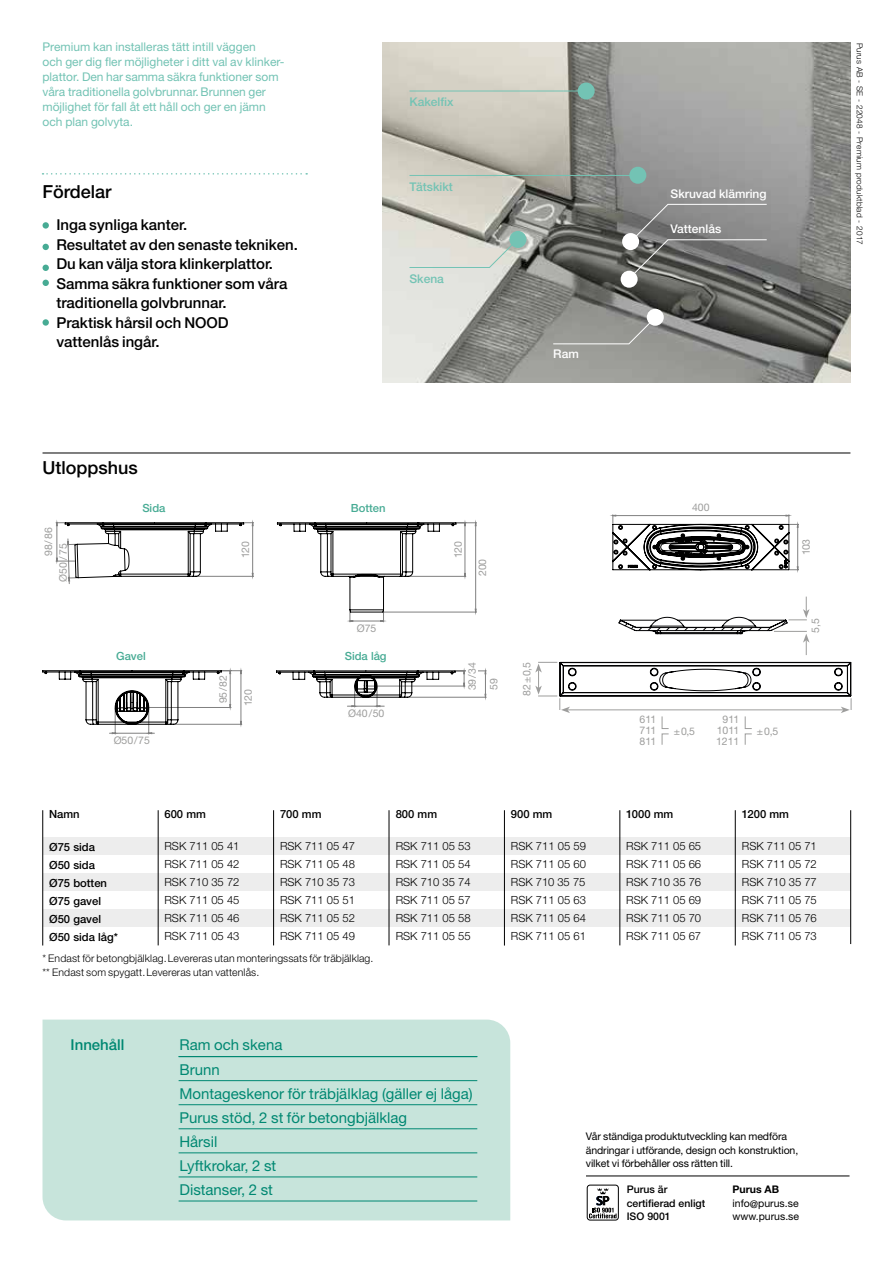
<style>
.page{position:relative;width:893px;height:1263px;background:#fff}
.page>*{position:absolute;margin:0;border:0;box-sizing:border-box;transform-origin:0 0}
.t1{font:500 18px "Helvetica Neue LT Std";color:#000}
.t2{font:500 15px/19.5px "Helvetica Neue LT Std";color:#000}
.t3{font:15px/24px "Helvetica Neue LT Std";color:#008872}
.t4{font:500 15px "Helvetica Neue LT Std";color:#008872}
.t5{font:12px/15px "Helvetica Neue LT Std";color:#73c3b4}
.t6{font:500 12px "Helvetica Neue LT Std";color:#fff}
.t7{font:500 12px "Helvetica Neue LT Std";color:#73c3b4}
.t8{font:300 11.25px/18px "Helvetica Neue LT Std";color:#000;text-align:justify}
.t9{font:500 11.25px/18px "Helvetica Neue LT Std";color:#000}
.t10{font:500 11.25px "Helvetica Neue LT Std";color:#47ab94}
.t11{font:10.5px/13.5px "Helvetica Neue LT Std";letter-spacing:-.01em;color:#000}
.t12{font:300 10.5px/13.5px "Helvetica Neue LT Std";letter-spacing:.01em;color:#000}
.t13{font:10.5px/10.9px "Helvetica Neue LT Std";color:#9d9d9c;text-align:justify}
.t14{font:500 10.5px/13.5px "Helvetica Neue LT Std";color:#000}
.t15{font:700 10.5px "Helvetica Neue LT Std";color:#000}
.t16{font:300 8.25px "Helvetica Neue LT Std";letter-spacing:.025em;color:#000}
</style>
<div class="page">
<hr style="left:43px;top:453px;width:807px;height:1px;background:#000">
<svg style="left:43px;top:173px;width:264px;height:2px"></svg>
<div style="left:43px;top:837px;width:808px;height:18px;background:#ededed"></div>
<div style="left:43px;top:909px;width:808px;height:18px;background:#ededed"></div>
<div style="left:43px;top:873px;width:808px;height:18px;background:#ededed"></div>
<hr style="left:42px;top:810px;width:1px;height:135px;background:#000">
<hr style="left:158px;top:810px;width:1px;height:135px;background:#000">
<hr style="left:273px;top:810px;width:1px;height:135px;background:#000">
<hr style="left:389px;top:810px;width:1px;height:135px;background:#000">
<hr style="left:504px;top:810px;width:1px;height:135px;background:#000">
<hr style="left:620px;top:810px;width:1px;height:135px;background:#000">
<hr style="left:735px;top:810px;width:1px;height:135px;background:#000">
<hr style="left:850px;top:810px;width:1px;height:134px;background:#000">
<div style="left:43px;top:222px;width:6px;height:7px;background:#47ab94;border-radius:50%"></div>
<svg style="left:43px;top:244px;width:6px;height:6px"></svg>
<svg style="left:43px;top:265px;width:6px;height:6px"></svg>
<svg style="left:43px;top:280px;width:6px;height:6px"></svg>
<div style="left:43px;top:319px;width:6px;height:7px;background:#47ab94;border-radius:50%"></div>
<div style="left:587px;top:1185px;width:32px;height:35px;border:1px solid #000;border-radius:3px"></div>
<svg style="left:589px;top:1188px;width:28px;height:30px"></svg>
<hr style="left:586px;top:1176px;width:263px;height:1px;background:#000">
<img style="left:383px;top:43px;width:467px;height:340px">
<hr style="left:409px;top:91px;width:171px;height:1px;background:#73c3b4">
<hr style="left:409px;top:175px;width:230px;height:1px;background:#73c3b4">
<svg style="left:630px;top:204px;width:137px;height:73px"></svg>
<div style="left:578px;top:83px;width:17px;height:17px;background:#73c3b4;border-radius:50%"></div>
<div style="left:509px;top:231px;width:17px;height:17px;background:#73c3b4;border-radius:50%"></div>
<svg style="left:409px;top:243px;width:105px;height:25px"></svg>
<svg style="left:553px;top:316px;width:104px;height:28px"></svg>
<div style="left:647px;top:309px;width:17px;height:17px;background:#fff;border-radius:50%"></div>
<div style="left:622px;top:233px;width:17px;height:17px;background:#fff;border-radius:50%"></div>
<div style="left:621px;top:271px;width:17px;height:17px;background:#fff;border-radius:50%"></div>
<div style="left:629px;top:167px;width:17px;height:17px;background:#73c3b4;border-radius:50%"></div>
<div style="left:43px;top:1019px;width:467px;height:201px;background:#c7e4db"></div>
<hr style="left:179px;top:1128px;width:298px;height:1px;background:#008872">
<hr style="left:179px;top:1080px;width:298px;height:1px;background:#008872">
<hr style="left:179px;top:1056px;width:298px;height:1px;background:#008872">
<hr style="left:179px;top:1152px;width:298px;height:1px;background:#008872">
<hr style="left:179px;top:1177px;width:298px;height:1px;background:#008872">
<hr style="left:179px;top:1104px;width:298px;height:1px;background:#008872">
<hr style="left:179px;top:1201px;width:298px;height:1px;background:#008872">
<svg style="left:535px;top:662px;width:317px;height:83px"></svg>
<svg style="left:276px;top:668px;width:210px;height:40px"></svg>
<svg style="left:618px;top:597px;width:191px;height:58px"></svg>
<svg style="left:42px;top:670px;width:200px;height:64px"></svg>
<svg style="left:56px;top:522px;width:198px;height:62px"></svg>
<svg style="left:277px;top:522px;width:200px;height:100px"></svg>
<div style="left:467px;top:669px;width:11px;height:5px;background:#fff"></div>
<svg style="left:612px;top:515px;width:187px;height:55px"></svg>
<p class="t5" style="left:43px;top:39px;width:243px">Premium kan installeras tätt intill väggen<br>och ger dig fler möjligheter i ditt val av klinker&shy;plattor. Den har samma säkra funktioner som våra traditionella golvbrunnar. Brunnen ger möjlighet för fall åt ett håll och ger en jämn och plan golvyta.</p>
<h1 class="t1" style="left:43px;top:180px;width:71px">Fördelar</h1>
<h2 class="t2" style="left:56px;top:215px;width:243px">Inga synliga kanter.<br>Resultatet av den senaste tekniken.<br>Du kan välja stora klinkerplattor.<br>Samma säkra funktioner som våra traditionella golvbrunnar.<br>Praktisk hårsil och NOOD<br>vattenlås ingår.</h2>
<p class="t7" style="left:409px;top:94px;width:46px">Kakelfix</p>
<p class="t7" style="left:409px;top:179px;width:45px">Tätskikt</p>
<p class="t7" style="left:409px;top:271px;width:36px">Skena</p>
<p class="t6" style="left:553px;top:347px;width:27px">Ram</p>
<p class="t6" style="left:671px;top:187px;width:97px">Skruvad klämring</p>
<p class="t6" style="left:671px;top:222px;width:52px">Vattenlås</p>
<p class="t16" style="left:865px;top:43px;width:204px;rotate:90deg">Purus AB - SE - 22048 - Premium produktblad - 2017</p>
<h1 class="t1" style="left:43px;top:457px;width:97px">Utloppshus</h1>
<p class="t13" style="left:43px;top:556px;width:30px;rotate:-90deg">98/86</p>
<p class="t13" style="left:58px;top:582px;width:40px;rotate:-90deg">Ø50 /75</p>
<p class="t10" style="left:142px;top:501px;width:25px">Sida</p>
<p class="t13" style="left:240px;top:558px;width:18px;rotate:-90deg">120</p>
<p class="t10" style="left:351px;top:501px;width:36px">Botten</p>
<p class="t13" style="left:357px;top:622px;width:21px">Ø75</p>
<p class="t10" style="left:116px;top:649px;width:31px">Gavel</p>
<p class="t10" style="left:345px;top:649px;width:43px">Sida låg</p>
<p class="t13" style="left:114px;top:735px;width:38px">Ø50/75</p>
<p class="t13" style="left:218px;top:703px;width:30px;rotate:-90deg">95/82</p>
<p class="t13" style="left:242px;top:706px;width:18px;rotate:-90deg">120</p>
<p class="t13" style="left:348px;top:708px;width:38px">Ø40/50</p>
<p class="t13" style="left:452px;top:558px;width:18px;rotate:-90deg">120</p>
<p class="t13" style="left:477px;top:576px;width:19px;rotate:-90deg">200</p>
<p class="t13" style="left:467px;top:690px;width:30px;rotate:-90deg">39/34</p>
<p class="t13" style="left:488px;top:690px;width:13px;rotate:-90deg">59</p>
<p class="t13" style="left:521px;top:696px;width:35px;rotate:-90deg">82±0,5</p>
<p class="t13" style="left:692px;top:501px;width:19px">400</p>
<p class="t13" style="left:800px;top:555px;width:18px;rotate:-90deg">103</p>
<p class="t13" style="left:810px;top:633px;width:16px;rotate:-90deg">5,5</p>
<p class="t13" style="left:639px;top:714px;width:18px">611<br>711<br>811</p>
<p class="t13" style="left:716px;top:714px;width:25px;text-indent:7px">911<br>1011<br>1211</p>
<p class="t13" style="left:674px;top:725px;width:23px">±0,5</p>
<p class="t13" style="left:757px;top:725px;width:23px">±0,5</p>
<p class="t9" style="left:49px;top:805px;width:32px">Namn</p>
<p class="t9" style="left:396px;top:805px;width:43px">800 mm</p>
<p class="t9" style="left:511px;top:805px;width:43px">900 mm</p>
<p class="t9" style="left:626px;top:805px;width:49px">1000 mm</p>
<p class="t9" style="left:742px;top:805px;width:49px">1200 mm</p>
<p class="t9" style="left:164px;top:805px;width:43px">600 mm</p>
<p class="t8" style="left:164px;top:837px;width:77px">RSK 711 05 41<br>RSK 711 05 42<br>RSK 710 35 72<br>RSK 711 05 45<br>RSK 711 05 46<br>RSK 711 05 43</p>
<p class="t8" style="left:280px;top:837px;width:77px">RSK 711 05 47<br>RSK 711 05 48<br>RSK 710 35 73<br>RSK 711 05 51<br>RSK 711 05 52<br>RSK 711 05 49</p>
<p class="t8" style="left:396px;top:837px;width:77px">RSK 711 05 53<br>RSK 711 05 54<br>RSK 710 35 74<br>RSK 711 05 57<br>RSK 711 05 58<br>RSK 711 05 55</p>
<p class="t8" style="left:511px;top:837px;width:77px">RSK 711 05 59<br>RSK 711 05 60<br>RSK 710 35 75<br>RSK 711 05 63<br>RSK 711 05 64<br>RSK 711 05 61</p>
<p class="t8" style="left:626px;top:837px;width:77px">RSK 711 05 65<br>RSK 711 05 66<br>RSK 710 35 76<br>RSK 711 05 69<br>RSK 711 05 70<br>RSK 711 05 67</p>
<p class="t8" style="left:742px;top:837px;width:77px">RSK 711 05 71<br>RSK 711 05 72<br>RSK 710 35 77<br>RSK 711 05 75<br>RSK 711 05 76<br>RSK 711 05 73</p>
<p class="t9" style="left:280px;top:805px;width:43px">700 mm</p>
<p class="t9" style="left:49px;top:837px;width:70px">Ø75 sida<br>Ø50 sida<br>Ø75 botten<br>Ø75 gavel<br>Ø50 gavel<br>Ø50 sida låg*</p>
<p class="t12" style="left:43px;top:951px;width:332px">* Endast för betongbjälklag. Levereras utan monteringssats för träbjälklag. ** Endast som spygatt. Levereras utan vattenlås.</p>
<h2 class="t4" style="left:71px;top:1036px;width:55px">Innehåll</h2>
<h2 class="t3" style="left:179px;top:1033px;width:295px">Ram och skena<br>Brunn<br>Montageskenor för träbjälklag (gäller ej låga)<br>Purus stöd, 2 st för betongbjälklag<br>Hårsil<br>Lyftkrokar, 2 st<br>Distanser, 2 st</h2>
<p class="t11" style="left:586px;top:1129px;width:214px">Vår ständiga produktutveckling kan medföra ändringar i utförande, design och konstruktion, vilket vi förbehåller oss rätten till.</p>
<p class="t14" style="left:627px;top:1183px;width:80px">Purus är certifierad enligt<br>ISO 9001</p>
<p class="t15" style="left:732px;top:1183px;width:48px">Purus AB</p>
<p class="t11" style="left:732px;top:1196px;width:68px">info@purus.se www.purus.se</p>
</div>
